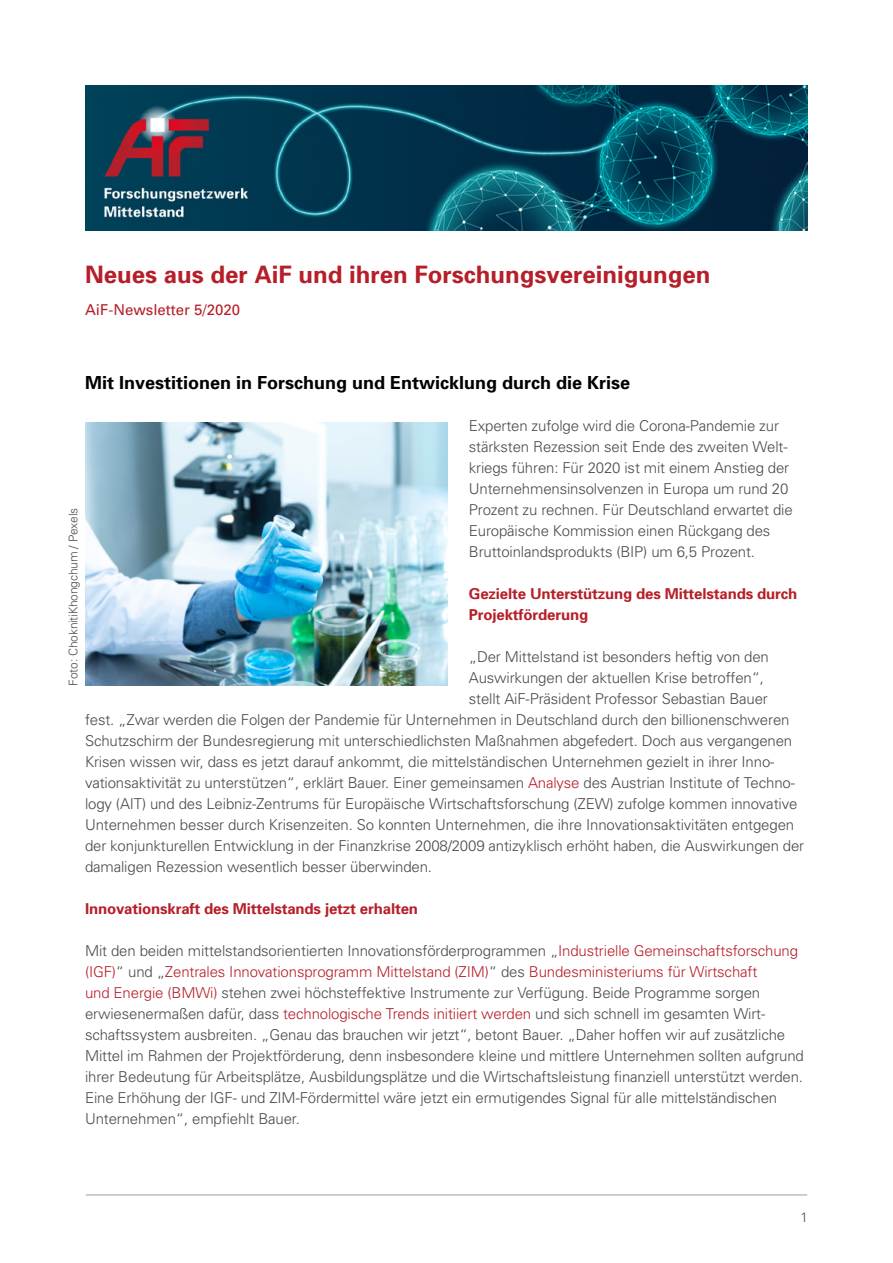
<style>
.page{position:relative;width:893px;height:1263px;background:#fff}
.page>*{position:absolute;margin:0;border:0;box-sizing:border-box;transform-origin:0 0}
.Einf__Abs{font:700 24px "Univers";color:#b61f29}
.t1{font:700 18px "Univers";color:#000}
.t2{font:300 15px/21px "Univers";letter-spacing:-.01em;color:#4a4a49}
.t3{font:700 15px/21px "Univers";letter-spacing:-.01em;color:#b61f29}
.Einf__Abs-2{font:15px "Univers";color:#b61f29}
.Einf__Abs-3{font:300 13.5px "Univers";color:#4a4a49}
.Einf__Abs-4{font:300 12px "Univers";letter-spacing:-.015em;color:#4a4a49}
.s1{color:#b61f29}
</style>
<div class="page">
<img style="left:85px;top:85px;width:723px;height:146px">
<hr style="left:86px;top:1194px;width:721px;height:1px;background:#9d9d9c">
<img style="left:86px;top:422px;width:362px;height:264px">
<p class="Einf__Abs" style="left:85px;top:260px;width:627px">Neues aus der AiF und ihren Forschungsvereinigungen</p>
<p class="Einf__Abs-2" style="left:85px;top:301px;width:157px">AiF-Newsletter 5/2020</p>
<p class="t1" style="left:85px;top:372px;width:547px">Mit Investitionen in Forschung und Entwicklung durch die Krise</p>
<p class="t2" style="left:469px;top:415px;width:325px">Experten zufolge wird die Corona-Pandemie zur stärksten Rezession seit Ende des zweiten Welt&shy;kriegs führen: Für 2020 ist mit einem Anstieg der Unternehmensinsolvenzen in Europa um rund 20<br>Prozent zu rechnen. Für Deutschland erwartet die Europäische Kommission einen Rückgang des Bruttoinlandsprodukts (BIP) um 6,5 Prozent.</p>
<p class="t3" style="left:469px;top:583px;width:330px">Gezielte Unterstützung des Mittelstands durch<br>Projektförderung</p>
<p class="t2" style="left:469px;top:646px;width:302px">„Der Mittelstand ist besonders heftig von den</p>
<p class="t2" style="left:469px;top:667px;width:297px">Auswirkungen der aktuellen Krise betroffen“,</p>
<p class="t2" style="left:469px;top:688px;width:301px">stellt AiF-Präsident Professor Sebastian Bauer</p>
<p class="t2" style="left:85px;top:709px;width:706px">fest. „Zwar werden die Folgen der Pandemie für Unternehmen in Deutschland durch den billionenschweren</p>
<p class="t2" style="left:85px;top:730px;width:709px">Schutzschirm der Bundesregierung mit unterschiedlichsten Maßnahmen abgefedert. Doch aus vergangenen</p>
<p class="t2" style="left:85px;top:751px;width:691px">Krisen wissen wir, dass es jetzt darauf ankommt, die mittelständischen Unternehmen gezielt in ihrer Inno-</p>
<p class="t2" style="left:85px;top:772px;width:711px">vationsaktivität zu unterstützen“, erklärt Bauer. Einer gemeinsamen <span class="s1">Analyse</span> des Austrian Institute of Techno-</p>
<p class="t2" style="left:85px;top:793px;width:714px">logy (AIT) und des Leibniz-Zentrums für Europäische Wirtschaftsforschung (ZEW) zufolge kommen innovative</p>
<p class="t2" style="left:85px;top:814px;width:711px">Unternehmen besser durch Krisenzeiten. So konnten Unternehmen, die ihre Innovationsaktivitäten entgegen</p>
<p class="t2" style="left:85px;top:835px;width:721px">der konjunkturellen Entwicklung in der Finanzkrise 2008/2009 antizyklisch erhöht haben, die Auswirkungen der</p>
<p class="t2" style="left:85px;top:856px;width:349px">damaligen Rezession wesentlich besser überwinden.</p>
<p class="t3" style="left:85px;top:898px;width:335px">Innovationskraft des Mittelstands jetzt erhalten</p>
<p class="t2" style="left:85px;top:940px;width:720px">Mit den beiden mittelstandsorientierten Innovationsförderprogrammen „<span class="s1">Industrielle Gemeinschaftsforschung (IGF)</span>“ und „<span class="s1">Zentrales Innovationsprogramm Mittelstand (ZIM)</span>“ des <span class="s1">Bundesministeriums für Wirtschaft<br>und Energie (BMWi)</span> stehen zwei höchsteffektive Instrumente zur Verfügung. Beide Programme sorgen erwiesenermaßen dafür, dass <span class="s1">technologische Trends initiiert werden</span> und sich schnell im gesamten Wirt&shy;schaftssystem ausbreiten. „Genau das brauchen wir jetzt“, betont Bauer. „Daher hoffen wir auf zusätzliche Mittel im Rahmen der Projektförderung, denn insbesondere kleine und mittlere Unternehmen sollten aufgrund ihrer Bedeutung für Arbeitsplätze, Ausbildungsplätze und die Wirtschaftsleistung finanziell unterstützt werden.<br>Eine Erhöhung der IGF- und ZIM-Fördermittel wäre jetzt ein ermutigendes Signal für alle mittelständischen Unternehmen“, empfiehlt Bauer.</p>
<p class="Einf__Abs-4" style="left:66px;top:686px;width:179px;rotate:-90deg">Foto: ChoknitiKhongchum / Pexels</p>
<p class="Einf__Abs-3" style="left:800px;top:1209px;width:9px">1</p>
</div>
